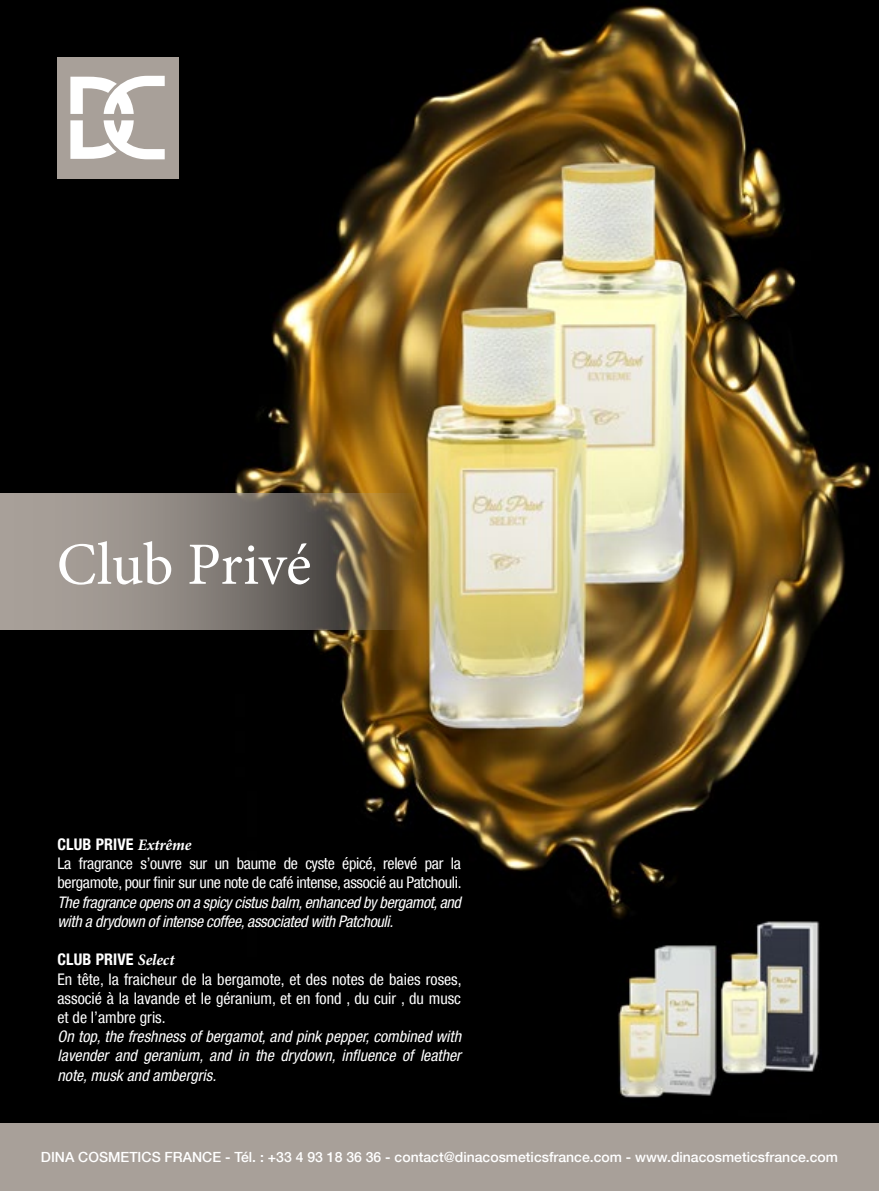
<style>
.page{position:relative;width:879px;height:1191px;background:#fff}
.page>*{position:absolute;margin:0;border:0;box-sizing:border-box;transform-origin:0 0}
.t1{font:60px "Minion Pro";letter-spacing:-.005em;color:#fff}
.t2{font:italic condensed 16px/19.2px "Helvetica Neue LT Com";letter-spacing:-.02em;color:#fff}
.t3{font:condensed 16px/19.2px "Helvetica Neue LT Com";color:#fff}
.t4{font:condensed 16px/19.2px "Helvetica Neue LT Com";letter-spacing:-.02em;color:#fff}
.t5{font:500 14px "Helvetica Neue LT Com";color:#fff}
.s1{font-weight:700}
.s2{font-family:"Minion Pro";font-weight:700;font-style:italic;font-stretch:normal}
</style>
<div class="page">
<div style="left:0;top:0;width:879px;height:1153px;background:#000"></div>
<img style="left:223px;top:5px;width:648px;height:914px">
<img style="left:618px;top:921px;width:202px;height:177px">
<svg style="left:0;top:494px;width:420px;height:136px;background:#877d6f"></svg>
<div style="left:0;top:1123px;width:879px;height:68px;background:#a8a099"></div>
<div style="left:57px;top:57px;width:121px;height:121px;background:#a8a099"></div>
<svg style="left:70px;top:120px;width:95px;height:39px"></svg>
<svg style="left:70px;top:76px;width:95px;height:38px"></svg>
<h1 class="t1" style="left:57px;top:524px;width:256px">Club Privé</h1>
<p class="t4" style="left:58px;top:834px;width:405px"><span class="s1">CLUB PRIVE</span> <span class="s2">Extrême<br></span>La fragrance s’ouvre sur un baume de cyste épicé, relevé par la bergamote, pour finir sur une note de café intense, associé au Patchouli.</p>
<p class="t2" style="left:58px;top:892px;width:405px">The fragrance opens on a spicy cistus balm, enhanced by bergamot, and with a drydown of intense coffee, associated with Patchouli.</p>
<p class="t3" style="left:58px;top:950px;width:405px"><span class="s1">CLUB PRIVE</span> <span class="s2">Select<br></span>En tête, la fraicheur de la bergamote, et des notes de baies roses, associé à la lavande et le géranium, et en fond , du cuir , du musc et de l’ambre gris.</p>
<p class="t2" style="left:58px;top:1026px;width:405px;text-align:justify">On top, the freshness of bergamot, and pink pepper, combined with lavender and geranium, and in the drydown, influence of leather note, musk and ambergris.</p>
<p class="t5" style="left:41px;top:1148px;width:798px">DINA COSMETICS FRANCE - Tél. : +33 4 93 18 36 36 - contact@dinacosmeticsfrance.com - www.dinacosmeticsfrance.com</p>
</div>
